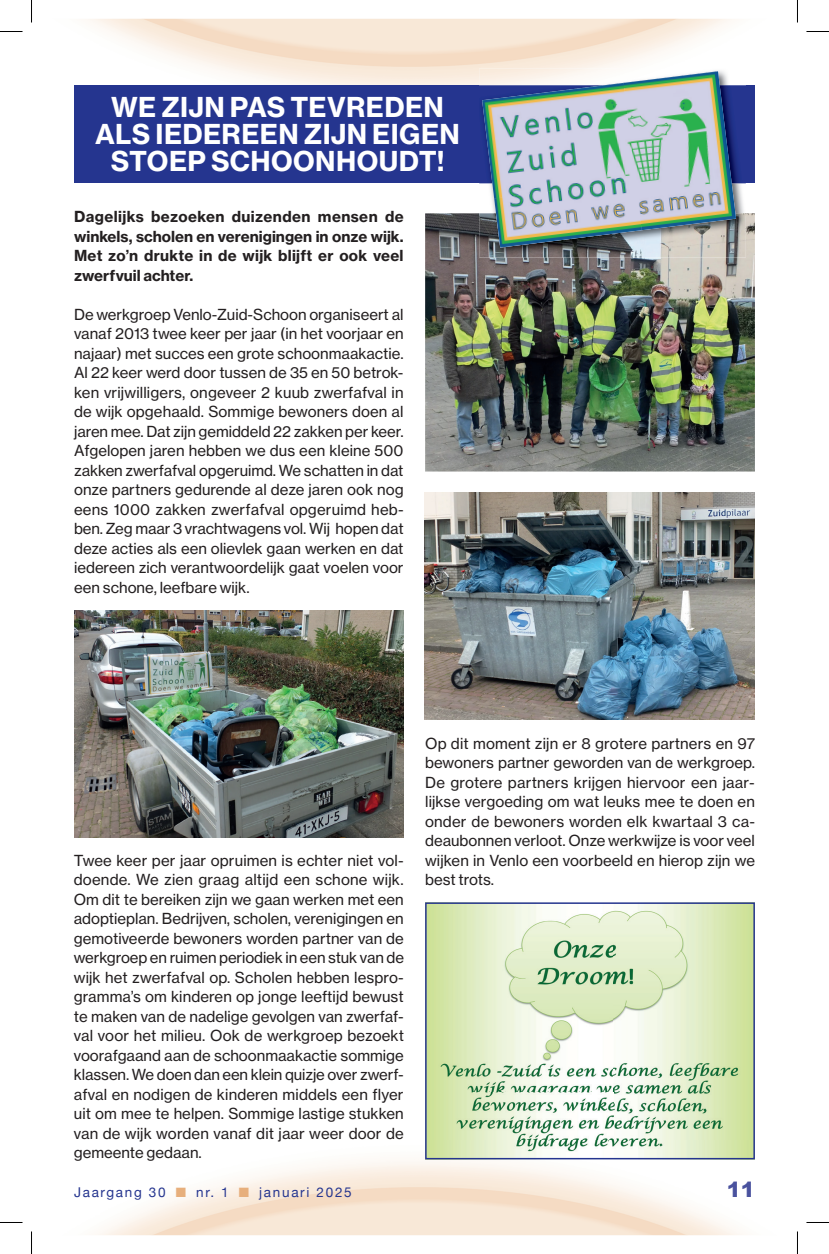
<style>
.page{position:relative;width:829px;height:1254px;background:#fff}
.page>*{position:absolute;margin:0;border:0;box-sizing:border-box;transform-origin:0 0}
.t1{font:27px/27px "N Haas Grotesk TX Pro 75 Bd";letter-spacing:.015em;color:#fff;text-align:center}
.t2{font:900 21px "Arial";color:#4a529e}
.t3{font:15px/19.5px "N Haas Grotesk TX Pro 55 Rg";color:#231f20;text-align:justify}
.t4{font:15px/19.5px "N Haas Grotesk TX Pro 75 Bd";letter-spacing:.02em;color:#231f20;text-align:justify}
.t5{font:13.5px "Helvetica Neue";letter-spacing:.125em;color:#25358f}
.s1{color:#e7af7c}
</style>
<div class="page">
<img style="left:22px;top:1140px;width:733px;height:95px">
<img style="left:22px;top:19px;width:733px;height:94px">
<div style="left:74px;top:85px;width:680px;height:98px;background:#25358f"></div>
<img style="left:74px;top:610px;width:330px;height:227px">
<img style="left:424px;top:492px;width:330px;height:227px">
<img style="left:425px;top:213px;width:329px;height:258px">
<img style="left:479px;top:68px;width:266px;height:189px">
<svg style="left:482px;top:71px;width:254px;height:177px"></svg>
<img style="left:482px;top:83px;width:141px;height:116px">
<img style="left:623px;top:71px;width:113px;height:159px">
<img style="left:494px;top:181px;width:147px;height:67px">
<img style="left:428px;top:905px;width:323px;height:251px">
<div style="left:425px;top:902px;width:329px;height:257px;border:2px solid #25358f"></div>
<svg style="left:0;top:31px;width:22px;height:1px"></svg>
<svg style="left:806px;top:31px;width:22px;height:1px"></svg>
<svg style="left:0;top:1222px;width:22px;height:1px"></svg>
<svg style="left:806px;top:1222px;width:22px;height:1px"></svg>
<svg style="left:31px;top:0;width:1px;height:23px"></svg>
<svg style="left:31px;top:1231px;width:1px;height:23px"></svg>
<svg style="left:797px;top:0;width:1px;height:23px"></svg>
<svg style="left:797px;top:1231px;width:1px;height:23px"></svg>
<h1 class="t1" style="left:95px;top:94px;width:366px">WE ZIJN PAS TEVREDEN<br>ALS IEDEREEN ZIJN EIGEN<br>STOEP SCHOONHOUDT!</h1>
<p class="t4" style="left:74px;top:207px;width:331px">Dagelijks bezoeken duizenden mensen de winkels, scholen en verenigingen in onze wijk.<br>Met zo’n drukte in de wijk blijft er ook veel zwerfvuil achter.</p>
<p class="t3" style="left:74px;top:304px;width:331px">De werkgroep Venlo-Zuid-Schoon organiseert al vanaf 2013 twee keer per jaar (in het voorjaar en najaar) met succes een grote schoonmaakactie.<br>Al 22 keer werd door tussen de 35 en 50 betrok&shy;ken vrijwilligers, ongeveer 2 kuub zwerfafval in de wijk opgehaald. Sommige bewoners doen al jaren mee. Dat zijn gemiddeld 22 zakken per keer.<br>Afgelopen jaren hebben we dus een kleine 500 zakken zwerfafval opgeruimd. We schatten in dat onze partners gedurende al deze jaren ook nog eens 1000 zakken zwerfafval opgeruimd heb&shy;ben. Zeg maar 3 vrachtwagens vol. Wij hopen dat deze acties als een olievlek gaan werken en dat iedereen zich verantwoordelijk gaat voelen voor een schone, leefbare wijk.</p>
<p class="t3" style="left:74px;top:850px;width:331px">Twee keer per jaar opruimen is echter niet vol&shy;doende. We zien graag altijd een schone wijk.<br>Om dit te bereiken zijn we gaan werken met een adoptieplan. Bedrijven, scholen, verenigingen en gemotiveerde bewoners worden partner van de werkgroep en ruimen periodiek in een stuk van de wijk het zwerfafval op. Scholen hebben lespro&shy;gramma’s om kinderen op jonge leeftijd bewust te maken van de nadelige gevolgen van zwerfaf&shy;val voor het milieu. Ook de werkgroep bezoekt voorafgaand aan de schoonmaakactie sommige klassen. We doen dan een klein quizje over zwerf&shy;afval en nodigen de kinderen middels een flyer uit om mee te helpen. Sommige lastige stukken van de wijk worden vanaf dit jaar weer door de gemeente gedaan.</p>
<p class="t3" style="left:425px;top:733px;width:331px">Op dit moment zijn er 8 grotere partners en 97 bewoners partner geworden van de werkgroep.<br>De grotere partners krijgen hiervoor een jaar&shy;lijkse vergoeding om wat leuks mee te doen en onder de bewoners worden elk kwartaal 3 ca&shy;deaubonnen verloot. Onze werkwijze is voor veel wijken in Venlo een voorbeeld en hierop zijn we best trots.</p>
<p class="t5" style="left:74px;top:1182px;width:279px">Jaargang 30 <span class="s1">■</span> nr. 1 <span class="s1">■</span> januari 2025</p>
<h2 class="t2" style="left:726px;top:1174px;width:30px">11</h2>
</div>
